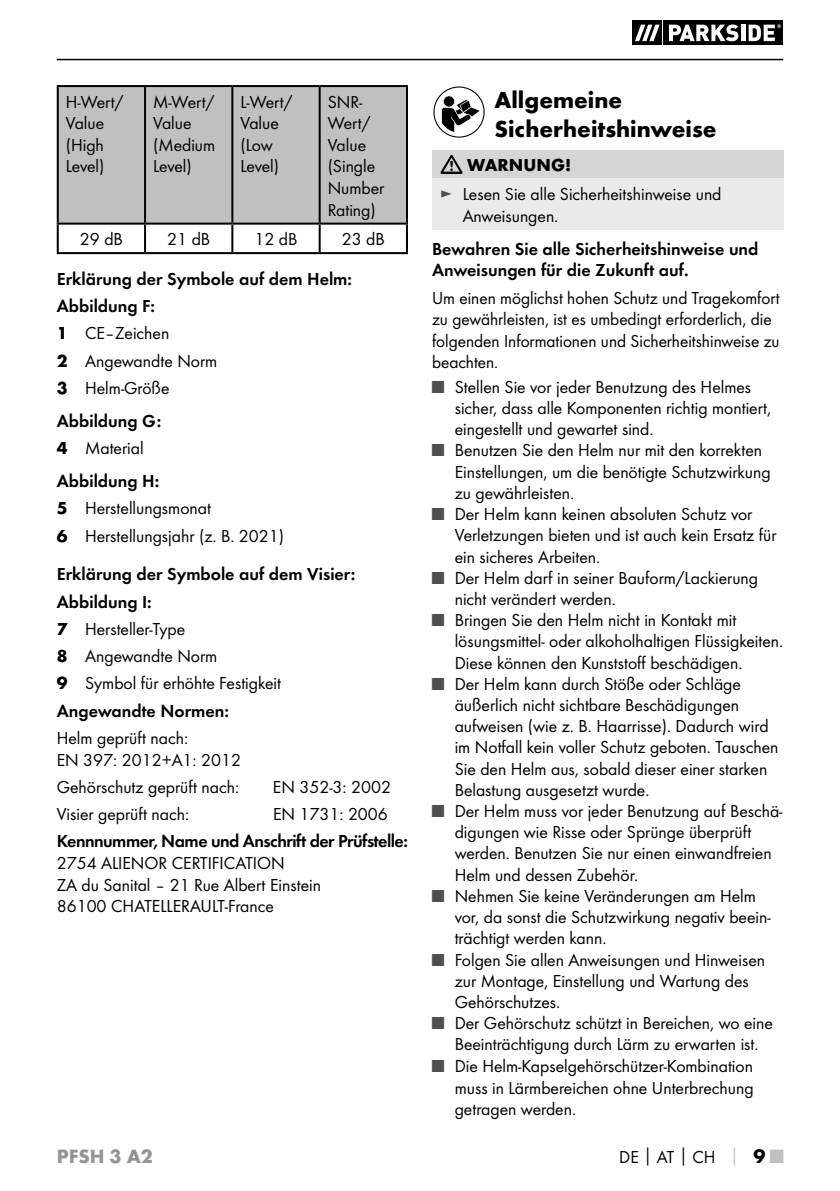
<style>
.page{position:relative;width:840px;height:1191px;background:#fff}
.page>*{position:absolute;margin:0;border:0;box-sizing:border-box;transform-origin:0 0}
.t1{font:700 24px/28.8px "Futura";color:#000}
.t2{font:700 20px "Futura";color:#949494}
.t3{font:18px/21.6px "Futura Boo";color:#000}
.t4{font:18px/27.2px "Futura Dem";color:#000}
.t5{font:18px "Futura Dem";letter-spacing:-.03em;color:#000}
.t6{font:700 18px "Futura";color:#000}
.s1{font-family:"Futura";font-weight:700}
.s2{color:#4f4f4f}
.s3{font-family:"Futura";font-weight:700;color:#c0c0c0}
.s4{font-family:"Futura";font-weight:700;font-size:20px}
.s5{font-family:"Futura";font-weight:700;font-size:20px;color:#c0c0c0}
</style>
<div class="page">
<hr style="left:57px;top:59px;width:725px;height:1px;background:#000">
<svg style="left:632px;top:21px;width:29px;height:24px"></svg>
<div style="left:663px;top:21px;width:119px;height:24px;background:#000"></div>
<svg style="left:634px;top:25px;width:25px;height:16px"></svg>
<svg style="left:668px;top:24px;width:70px;height:17px"></svg>
<svg style="left:741px;top:25px;width:3px;height:16px"></svg>
<svg style="left:748px;top:24px;width:32px;height:17px"></svg>
<div style="left:59px;top:87px;width:347px;height:136px;background:#c0c0c0"></div>
<hr style="left:57px;top:85px;width:88px;height:2px;background:#000">
<hr style="left:57px;top:87px;width:2px;height:136px;background:#000">
<hr style="left:145px;top:85px;width:87px;height:2px;background:#000">
<hr style="left:144px;top:87px;width:2px;height:136px;background:#000">
<hr style="left:232px;top:85px;width:87px;height:2px;background:#000">
<hr style="left:231px;top:87px;width:2px;height:136px;background:#000">
<hr style="left:319px;top:85px;width:89px;height:2px;background:#000">
<hr style="left:318px;top:87px;width:2px;height:136px;background:#000">
<hr style="left:406px;top:87px;width:2px;height:136px;background:#000">
<hr style="left:57px;top:223px;width:88px;height:2px;background:#000">
<hr style="left:57px;top:225px;width:2px;height:27px;background:#000">
<hr style="left:145px;top:223px;width:87px;height:2px;background:#000">
<hr style="left:144px;top:225px;width:2px;height:27px;background:#000">
<hr style="left:232px;top:223px;width:87px;height:2px;background:#000">
<hr style="left:231px;top:225px;width:2px;height:27px;background:#000">
<hr style="left:319px;top:223px;width:89px;height:2px;background:#000">
<hr style="left:318px;top:225px;width:2px;height:27px;background:#000">
<hr style="left:406px;top:225px;width:2px;height:27px;background:#000">
<hr style="left:57px;top:252px;width:88px;height:2px;background:#000">
<hr style="left:145px;top:252px;width:263px;height:2px;background:#000">
<svg style="left:433px;top:87px;width:51px;height:50px"></svg>
<div style="left:433px;top:86px;width:51px;height:52px;border:1px solid #000;border-radius:50%"></div>
<svg style="left:441px;top:96px;width:39px;height:37px"></svg>
<div style="left:432px;top:150px;width:350px;height:29px;background:#d5d5d5"></div>
<div style="left:432px;top:179px;width:350px;height:51px;background:#eaeaea"></div>
<svg style="left:440px;top:155px;width:22px;height:19px"></svg>
<p class="t3" style="left:66px;top:92px;width:59px">H-Wert/<br>Value (High<br>Level)</p>
<p class="t3" style="left:153px;top:92px;width:64px">M-Wert/<br>Value (Medium<br>Level)</p>
<p class="t3" style="left:240px;top:92px;width:54px">L-Wert/<br>Value (Low<br>Level)</p>
<p class="t3" style="left:327px;top:92px;width:58px">SNR-<br>Wert/<br>Value (Single<br>Number<br>Rating)</p>
<p class="t3" style="left:80px;top:229px;width:44px">29 dB</p>
<p class="t3" style="left:167px;top:229px;width:44px">21 dB</p>
<p class="t3" style="left:254px;top:229px;width:44px">12 dB</p>
<p class="t3" style="left:341px;top:229px;width:44px">23 dB</p>
<p class="t4" style="left:57px;top:266px;width:296px">Erklärung der Symbole auf dem Helm:<br>Abbildung F:</p>
<p class="t3" style="left:57px;top:321px;width:162px;line-height:27.2px"><span class="s1">1</span> CE–Zeichen<br><span class="s1">2</span> Angewandte Norm<br><span class="s1">3</span> Helm-Größe</p>
<p class="t4" style="left:57px;top:408px;width:106px">Abbildung G:</p>
<p class="t3" style="left:57px;top:438px;width:88px"><span class="s1">4</span> Material</p>
<p class="t4" style="left:57px;top:468px;width:104px">Abbildung H:</p>
<p class="t3" style="left:57px;top:496px;width:229px;line-height:27.2px"><span class="s1">5</span> Herstellungsmonat<br><span class="s1">6</span> Herstellungsjahr (z. B. 2021)</p>
<p class="t4" style="left:57px;top:562px;width:300px">Erklärung der Symbole auf dem Visier:<br>Abbildung I:</p>
<p class="t3" style="left:57px;top:616px;width:226px;line-height:27.2px"><span class="s1">7</span> Hersteller-Type<br><span class="s1">8</span> Angewandte Norm<br><span class="s1">9</span> Symbol für erhöhte Festigkeit</p>
<p class="t4" style="left:57px;top:698px;width:173px">Angewandte Normen:</p>
<p class="t3" style="left:57px;top:728px;width:186px">Helm geprüft nach:<br>EN 397: 2012+A1: 2012</p>
<p class="t3" style="left:57px;top:777px;width:184px">Gehörschutz geprüft nach:</p>
<p class="t3" style="left:273px;top:777px;width:120px">EN 352-3: 2002</p>
<p class="t3" style="left:57px;top:804px;width:134px">Visier geprüft nach:</p>
<p class="t3" style="left:273px;top:804px;width:116px">EN 1731: 2006</p>
<p class="t5" style="left:57px;top:833px;width:352px">Kennnummer, Name und Anschrift der Prüfstelle:</p>
<p class="t3" style="left:57px;top:853px;width:265px">2754 ALIENOR CERTIFICATION<br>ZA du Sanital – 21 Rue Albert Einstein<br>86100 CHATELLERAULT-France</p>
<h1 class="t1" style="left:494px;top:87px;width:223px">Allgemeine<br>Sicherheitshinweise</h1>
<p class="t6" style="left:467px;top:158px;width:105px">WARNUNG!</p>
<p class="t3" style="left:462px;top:184px;width:260px;text-indent:-23px"><span class="s2">►</span> Lesen Sie alle Sicherheitshinweise und<br>Anweisungen.</p>
<p class="t4" style="left:432px;top:239px;width:328px;line-height:21.6px">Bewahren Sie alle Sicherheitshinweise und<br>Anweisungen für die Zukunft auf.</p>
<p class="t3" style="left:432px;top:288px;width:349px">Um einen möglichst hohen Schutz und Tragekomfort zu gewährleisten, ist es umbedingt erforderlich, die folgenden Informationen und Sicherheitshinweise zu beachten.</p>
<p class="t3" style="left:454px;top:377px;width:318px;text-indent:-23px"><span class="s2">■</span> Stellen Sie vor jeder Benutzung des Helmes sicher, dass alle Komponenten richtig montiert, eingestellt und gewartet sind.</p>
<p class="t3" style="left:454px;top:441px;width:317px;text-indent:-23px"><span class="s2">■</span> Benutzen Sie den Helm nur mit den korrekten<br>Einstellungen, um die benötigte Schutzwirkung zu gewährleisten.</p>
<p class="t3" style="left:454px;top:504px;width:323px;text-indent:-23px"><span class="s2">■</span> Der Helm kann keinen absoluten Schutz vor<br>Verletzungen bieten und ist auch kein Ersatz für ein sicheres Arbeiten.</p>
<p class="t3" style="left:454px;top:568px;width:305px;text-indent:-23px"><span class="s2">■</span> Der Helm darf in seiner Bauform/Lackierung nicht verändert werden.</p>
<p class="t3" style="left:454px;top:610px;width:330px;text-indent:-23px"><span class="s2">■</span> Bringen Sie den Helm nicht in Kontakt mit lösungsmittel- oder alkoholhaltigen Flüssigkeiten.<br>Diese können den Kunststoff beschädigen.</p>
<p class="t3" style="left:454px;top:674px;width:325px;text-indent:-23px"><span class="s2">■</span> Der Helm kann durch Stöße oder Schläge äußerlich nicht sichtbare Beschädigungen aufweisen (wie z. B. Haarrisse). Dadurch wird im Notfall kein voller Schutz geboten. Tauschen Sie den Helm aus, sobald dieser einer starken Belastung ausgesetzt wurde.</p>
<p class="t3" style="left:454px;top:801px;width:329px;text-indent:-23px"><span class="s2">■</span> Der Helm muss vor jeder Benutzung auf Beschä&shy;digungen wie Risse oder Sprünge überprüft werden. Benutzen Sie nur einen einwandfreien Helm und dessen Zubehör.</p>
<p class="t3" style="left:454px;top:886px;width:317px;text-indent:-23px"><span class="s2">■</span> Nehmen Sie keine Veränderungen am Helm vor, da sonst die Schutzwirkung negativ beein&shy;trächtigt werden kann.</p>
<p class="t3" style="left:454px;top:950px;width:312px;text-indent:-23px"><span class="s2">■</span> Folgen Sie allen Anweisungen und Hinweisen zur Montage, Einstellung und Wartung des<br>Gehörschutzes.</p>
<p class="t3" style="left:432px;top:1013px;width:342px;text-align:center"><span class="s2">■</span> Der Gehörschutz schützt in Bereichen, wo eine<br>Beeinträchtigung durch Lärm zu erwarten ist.</p>
<p class="t3" style="left:454px;top:1056px;width:300px;text-align:justify;text-indent:-23px"><span class="s2">■</span> Die Helm-Kapselgehörschützer-Kombination muss in Lärmbereichen ohne Unterbrechung getragen werden.</p>
<p class="t2" style="left:57px;top:1148px;width:98px">PFSH 3 A2</p>
<p class="t3" style="left:618px;top:1146px;width:166px">DE<span class="s1">│</span>AT<span class="s1">│</span>CH <span class="s3">│</span> <span class="s4">9</span> <span class="s5">■</span></p>
</div>
